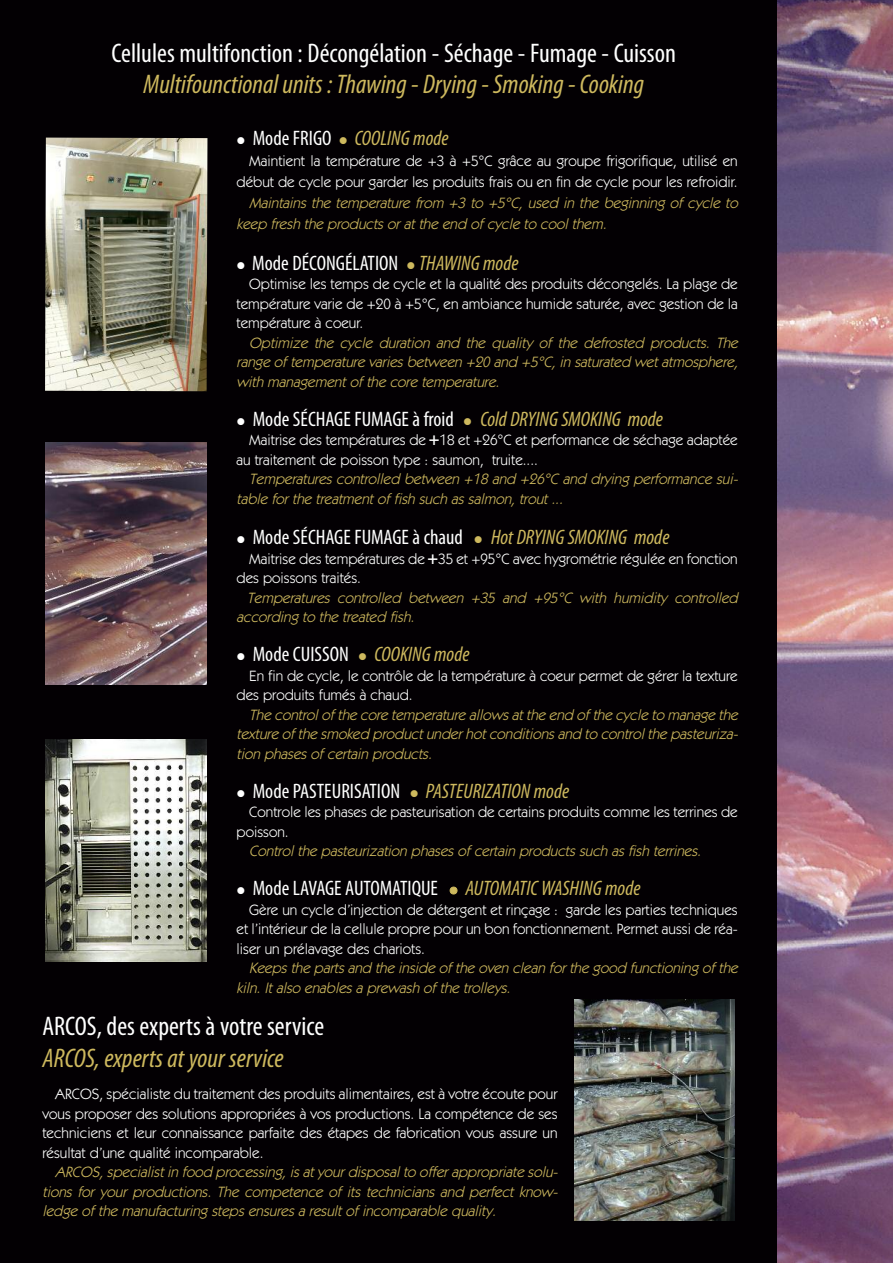
<style>
.page{position:relative;width:893px;height:1263px;background:#030003}
.page>*{position:absolute;margin:0;border:0;box-sizing:border-box;transform-origin:0 0}
.t1{font:condensed 27px "Myriad Pro";color:#fff}
.t2{font:italic condensed 27px "Myriad Pro";color:#ceb95e}
.t3{font:condensed 21px "Myriad Pro";color:#fff}
.t4{font:italic condensed 21px "Myriad Pro";color:#ceb95e}
.t5{font:15px/19.5px "Itc Kabel";color:#fff}
.t6{font:italic 15px/19.5px "Itc Kabel";color:#ceb95e}
.s1{color:#fff}
.s2{font-style:normal;color:#fff}
.s3{color:#ceb95e}
.s4{font-style:italic;color:#ceb95e}
.s5{font-family:"Myriad Pro";font-weight:700;font-stretch:condensed;font-size:18px}
</style>
<div class="page">
<img style="left:777px;top:0;width:116px;height:1263px">
<img style="left:45px;top:138px;width:162px;height:253px">
<img style="left:45px;top:740px;width:162px;height:221px">
<img style="left:46px;top:442px;width:161px;height:243px">
<img style="left:575px;top:999px;width:160px;height:222px">
<h1 class="t1" style="left:112px;top:43px;width:566px">Cellules multifonction : Décongélation - Séchage - Fumage - Cuisson</h1>
<h1 class="t2" style="left:144px;top:75px;width:502px">Multifounctional units : Thawing - Drying - Smoking - Cooking</h1>
<h2 class="t4" style="left:237px;top:131px;width:214px"><span class="s1">●</span> <span class="s2">Mode FRIGO</span> ● COOLING mode</h2>
<p class="t5" style="left:237px;top:152px;width:503px;line-height:21px;text-align:right">Maintient la température de +3 à +5°C grâce au groupe frigorifique, utilisé en début de cycle pour garder les produits frais ou en fin de cycle pour les refroidir.</p>
<p class="t6" style="left:237px;top:194px;width:506px;line-height:21px;text-indent:13px">Maintains the temperature from +3 to +5°C, used in the beginning of cycle to keep fresh the products or at the end of cycle to cool them.</p>
<h2 class="t3" style="left:237px;top:255px;width:284px">● Mode DÉCONGÉLATION <span class="s3">●</span> <span class="s4">THAWING mode</span></h2>
<p class="t5" style="left:237px;top:275px;width:503px;text-align:justify;text-indent:13px">Optimise les temps de cycle et la qualité des produits décongelés. La plage de température varie de +20 à +5°C, en ambiance humide saturée, avec gestion de la température à coeur.</p>
<p class="t6" style="left:237px;top:334px;width:506px;text-align:justify;text-indent:13px">Optimize the cycle duration and the quality of the defrosted products. The range of temperature varies between +20 and +5°C, in saturated wet atmosphere, with management of the core temperature.</p>
<h2 class="t3" style="left:237px;top:411px;width:428px">● Mode SÉCHAGE FUMAGE à froid <span class="s3">●</span> <span class="s4">Cold DRYING SMOKING mode</span></h2>
<p class="t5" style="left:237px;top:431px;width:503px;text-indent:13px">Maitrise des températures de <span class="s5">+</span>18 et +26°C et performance de séchage adaptée au traitement de poisson type : saumon, truite....</p>
<p class="t6" style="left:237px;top:470px;width:506px;text-indent:13px">Temperatures controlled between +18 and +26°C and drying performance sui&shy;table for the treatment of fish such as salmon, trout ...</p>
<h2 class="t3" style="left:237px;top:530px;width:434px">● Mode SÉCHAGE FUMAGE à chaud <span class="s3">●</span> <span class="s4">Hot DRYING SMOKING mode</span></h2>
<p class="t5" style="left:237px;top:550px;width:503px;text-indent:13px">Maitrise des températures de <span class="s5">+</span>35 et +95°C avec hygrométrie régulée en fonction des poissons traités.</p>
<p class="t6" style="left:237px;top:589px;width:506px;text-indent:11px">Temperatures controlled between +35 and +95°C with humidity controlled according to the treated fish.</p>
<h2 class="t3" style="left:237px;top:647px;width:234px">● Mode CUISSON <span class="s3">●</span> <span class="s4">COOKING mode</span></h2>
<p class="t5" style="left:237px;top:667px;width:503px;text-indent:13px">En fin de cycle, le contrôle de la température à coeur permet de gérer la texture des produits fumés à chaud.</p>
<p class="t6" style="left:237px;top:706px;width:506px;text-align:justify;text-indent:13px">The control of the core temperature allows at the end of the cycle to manage the texture of the smoked product under hot conditions and to control the pasteuriza&shy;tion phases of certain products.</p>
<h2 class="t3" style="left:237px;top:783px;width:334px">● Mode PASTEURISATION <span class="s3">●</span> <span class="s4">PASTEURIZATION mode</span></h2>
<p class="t5" style="left:237px;top:803px;width:503px;text-indent:13px">Controle les phases de pasteurisation de certains produits comme les terrines de poisson.</p>
<p class="t6" style="left:249px;top:842px;width:456px">Control the pasteurization phases of certain products such as fish terrines.</p>
<h2 class="t3" style="left:237px;top:881px;width:405px">● Mode LAVAGE AUTOMATIQUE <span class="s3">●</span> <span class="s4">AUTOMATIC WASHING mode</span></h2>
<p class="t5" style="left:236px;top:901px;width:503px;text-align:justify;text-indent:13px">Gère un cycle d’injection de détergent et rinçage : garde les parties techniques et l’intérieur de la cellule propre pour un bon fonctionnement. Permet aussi de réa&shy;liser un prélavage des chariots.</p>
<p class="t6" style="left:237px;top:959px;width:506px;text-indent:13px">Keeps the parts and the inside of the oven clean for the good functioning of the kiln. It also enables a prewash of the trolleys.</p>
<h1 class="t1" style="left:43px;top:1016px;width:283px">ARCOS, des experts à votre service</h1>
<h1 class="t2" style="left:43px;top:1048px;width:243px">ARCOS, experts at your service</h1>
<p class="t5" style="left:42px;top:1085px;width:517px;text-align:justify;text-indent:13px">ARCOS, spécialiste du traitement des produits alimentaires, est à votre écoute pour vous proposer des solutions appropriées à vos productions. La compétence de ses techniciens et leur connaissance parfaite des étapes de fabrication vous assure un résultat d’une qualité incomparable.</p>
<p class="t6" style="left:42px;top:1163px;width:519px;text-align:justify;text-indent:13px">ARCOS, specialist in food processing, is at your disposal to offer appropriate solu&shy;tions for your productions. The competence of its technicians and perfect know&shy;ledge of the manufacturing steps ensures a result of incomparable quality.</p>
</div>
